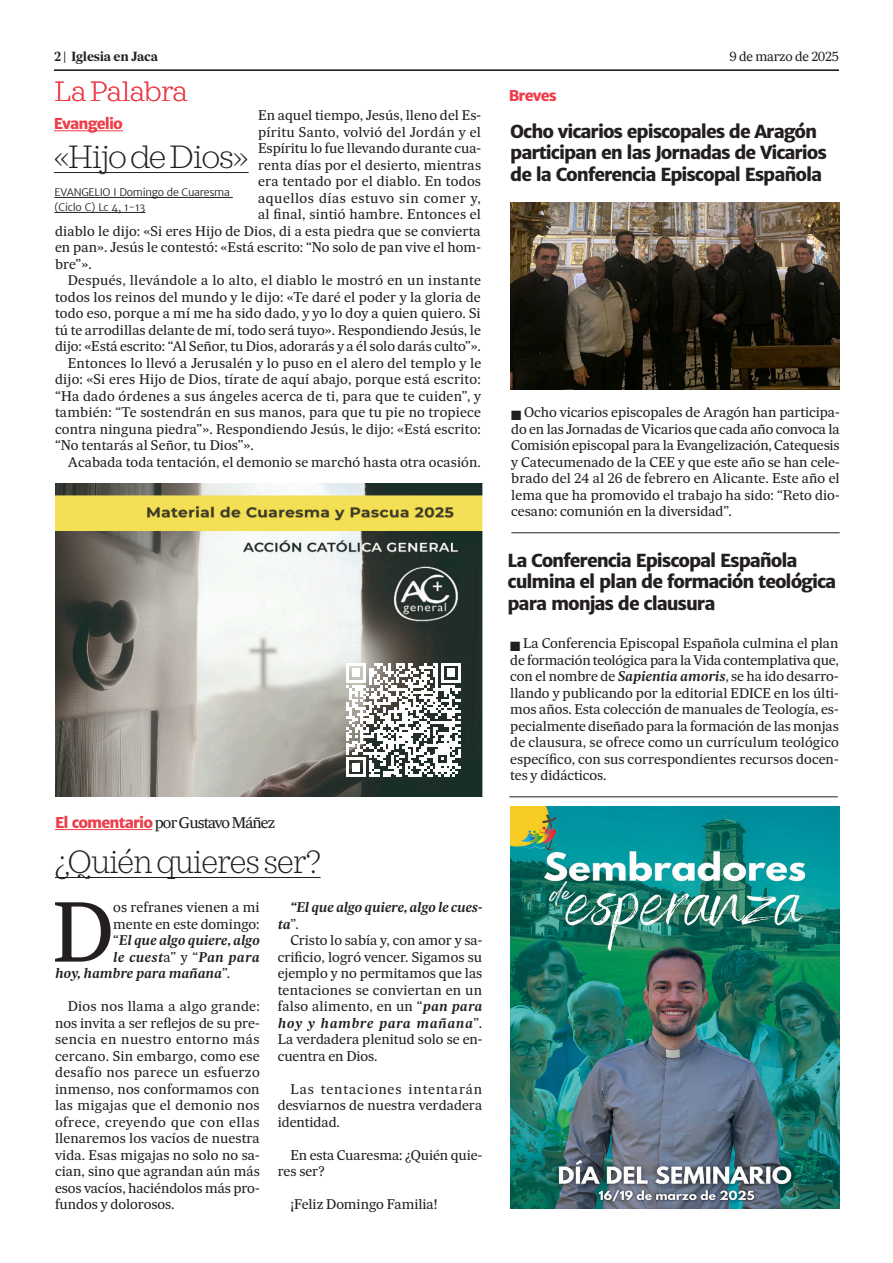
<style>
.page{position:relative;width:893px;height:1263px;background:#fff}
.page>*{position:absolute;margin:0;border:0;box-sizing:border-box;transform-origin:0 0}
.parrafo_con_letra_capitular{font:81.75px "Sueca Tx";color:#231f20}
.t1{font:200 33px "Sagona";letter-spacing:-.03em;color:#231f20;scale:.95 1}
.t2{font:200 33px "Sagona";letter-spacing:-.03em;color:#231f20}
.t3{font:200 28.5px "Sagona";letter-spacing:-.025em;color:#ee3d49}
.t4{font:800 18px/21.6px "Merriweather Sans";letter-spacing:-.06em;color:#231f20}
.t5{font:15px "Sueca Tx";letter-spacing:-.06em;color:#231f20}
.t6{font:800 15px "Merriweather Sans";letter-spacing:-.06em;color:#ee3d49}
.parrafo_comun{font:13.5px/16.5px "Sueca Tx";letter-spacing:.005em;color:#231f20;text-align:justify}
.parrafo_con_letra_capitular-2{font:italic 600 13.5px "Sueca Tx";letter-spacing:-.005em;color:#231f20}
.parrafo_con_letra_capitular-3{font:13.5px "Sueca Tx";letter-spacing:-.005em;color:#231f20}
.parrafo_comun-2{font:italic 600 13.5px/16.5px "Sueca Tx";letter-spacing:-.015em;color:#231f20}
.parrafo_comun-3{font:13.5px "Sueca Tx";letter-spacing:.035em;color:#231f20}
.parrafo_con_letra_capitular-4{font:italic 600 13.5px "Sueca Tx";letter-spacing:.025em;color:#231f20}
.t7{font:700 12.75px "Sueca Tx";letter-spacing:-.02em;color:#231f20}
.t8{font:12.75px "Sueca Tx";letter-spacing:-.02em;color:#231f20}
.t9{font:300 10.5px "Merriweather Sans";letter-spacing:-.025em;color:#231f20}
.s1{font-family:"Merriweather Sans";font-weight:800;color:#ee3d49}
.s2{font-style:inherit}
.s3{font-weight:400;font-style:normal}
.s4{font-weight:600;font-style:italic}
</style>
<div class="page">
<hr style="left:54px;top:70px;width:785px;height:1px;background:#231f20">
<hr style="left:54px;top:172px;width:195px;height:1px;background:#231f20">
<hr style="left:54px;top:197px;width:179px;height:1px;background:#231f20">
<hr style="left:54px;top:212px;width:91px;height:1px;background:#231f20">
<hr style="left:54px;top:131px;width:69px;height:1px;background:#ee3d49">
<hr style="left:55px;top:829px;width:97px;height:1px;background:#ee3d49">
<hr style="left:55px;top:877px;width:266px;height:1px;background:#231f20">
<img style="left:55px;top:483px;width:427px;height:313px">
<img style="left:510px;top:202px;width:330px;height:188px">
<hr style="left:511px;top:532px;width:329px;height:1px;background:#231f20">
<hr style="left:509px;top:796px;width:329px;height:1px;background:#231f20">
<svg style="left:346px;top:663px;width:114px;height:114px"></svg>
<img style="left:510px;top:806px;width:330px;height:403px">
<p class="t7" style="left:54px;top:49px;width:105px">2 | Iglesia en Jaca</p>
<p class="t8" style="left:729px;top:49px;width:111px">9 de marzo de 2025</p>
<p class="t3" style="left:55px;top:75px;width:135px">La Palabra</p>
<p class="parrafo_comun" style="left:258px;top:107px;width:224px">En aquel tiempo, Jesús, lleno del Es-</p>
<p class="parrafo_comun" style="left:258px;top:123px;width:224px">píritu Santo, volvió del Jordán y el</p>
<p class="parrafo_comun" style="left:258px;top:140px;width:224px">Espíritu lo fue llevando durante cua-</p>
<p class="parrafo_comun" style="left:258px;top:156px;width:225px">renta días por el desierto, mientras</p>
<p class="parrafo_comun" style="left:258px;top:173px;width:225px">era tentado por el diablo. En todos</p>
<p class="parrafo_comun-3" style="left:258px;top:189px;width:224px">aquellos días estuvo sin comer y,</p>
<p class="parrafo_comun" style="left:258px;top:206px;width:224px">al final, sintió hambre. Entonces el</p>
<p class="parrafo_comun" style="left:55px;top:222px;width:427px">diablo le dijo: «Si eres Hijo de Dios, di a esta piedra que se convierta</p>
<p class="parrafo_comun" style="left:55px;top:239px;width:427px">en pan». Jesús le contestó: «Está escrito: “No solo de pan vive el hom-</p>
<p class="parrafo_comun" style="left:55px;top:255px;width:38px">bre”».</p>
<p class="parrafo_comun" style="left:55px;top:272px;width:427px;text-indent:13px">Después, llevándole a lo alto, el diablo le mostró en un instante todos los reinos del mundo y le dijo: «Te daré el poder y la gloria de todo eso, porque a mí me ha sido dado, y yo lo doy a quien quiero. Si tú te arrodillas delante de mí, todo será tuyo». Respondiendo Jesús, le dijo: «Está escrito: “Al Señor, tu Dios, adorarás y a él solo darás culto”».</p>
<p class="parrafo_comun" style="left:55px;top:354px;width:428px;text-indent:13px">Entonces lo llevó a Jerusalén y lo puso en el alero del templo y le dijo: «Si eres Hijo de Dios, tírate de aquí abajo, porque está escrito: “Ha dado órdenes a sus ángeles acerca de ti, para que te cuiden”, y también: “Te sostendrán en sus manos, para que tu pie no tropiece contra ninguna piedra”». Respondiendo Jesús, le dijo: «Está escrito: “No tentarás al Señor, tu Dios”».</p>
<p class="parrafo_comun" style="left:68px;top:453px;width:415px">Acabada toda tentación, el demonio se marchó hasta otra ocasión.</p>
<p class="t6" style="left:509px;top:86px;width:49px">Breves</p>
<p class="t4" style="left:510px;top:120px;width:318px">Ocho vicarios episcopales de Aragón participan en las Jornadas de Vicarios de la Conferencia Episcopal Española</p>
<p class="t6" style="left:54px;top:114px;width:71px">Evangelio</p>
<p class="t2" style="left:54px;top:137px;width:196px">«Hijo de Dios»</p>
<p class="t9" style="left:54px;top:186px;width:177px">EVANGELIO I Domingo de Cuaresma</p>
<p class="t9" style="left:54px;top:201px;width:92px">(Ciclo C) Lc 4, 1-13</p>
<p class="parrafo_comun" style="left:511px;top:404px;width:330px">■ Ocho vicarios episcopales de Aragón han participa&shy;do en las Jornadas de Vicarios que cada año convoca la Comisión episcopal para la Evangelización, Catequesis y Catecumenado de la CEE y que este año se han cele&shy;brado del 24 al 26 de febrero en Alicante. Este año el lema que ha promovido el trabajo ha sido: “Reto dio&shy;cesano: comunión en la diversidad”.</p>
<p class="t5" style="left:55px;top:813px;width:222px"><span class="s1">El comentario</span> por Gustavo Máñez</p>
<p class="t1" style="left:55px;top:842px;width:281px">¿Quién quieres ser?</p>
<p class="parrafo_con_letra_capitular" style="left:52px;top:882px;width:63px">D</p>
<p class="parrafo_con_letra_capitular-3" style="left:113px;top:899px;width:148px"><span class="s2">os</span> refranes vienen a mi</p>
<p class="parrafo_comun-2" style="left:278px;top:899px;width:206px;text-indent:13px">“El que algo quiere, algo le cues&shy;ta<span class="s3">”.</span></p>
<p class="parrafo_comun" style="left:278px;top:932px;width:206px;text-indent:13px">Cristo lo sabía y, con amor y sa&shy;crificio, logró vencer. Sigamos su ejemplo y no permitamos que las tentaciones se conviertan en un falso alimento, en un “<span class="s4">pan para hoy y hambre para mañana</span>”.<br>La verdadera plenitud solo se en&shy;cuentra en Dios.</p>
<p class="parrafo_comun" style="left:278px;top:1080px;width:206px;text-indent:13px">Las tentaciones intentarán desviarnos de nuestra verdadera identidad.</p>
<p class="parrafo_comun" style="left:278px;top:1146px;width:206px;text-indent:13px">En esta Cuaresma: ¿Quién quie&shy;res ser?</p>
<p class="parrafo_comun" style="left:290px;top:1196px;width:149px">¡Feliz Domingo Familia!</p>
<p class="parrafo_con_letra_capitular-3" style="left:113px;top:915px;width:148px">mente en este domingo:</p>
<p class="parrafo_con_letra_capitular-2" style="left:113px;top:932px;width:148px"><span class="s3">“</span>El que algo quiere, algo</p>
<p class="parrafo_con_letra_capitular-4" style="left:113px;top:948px;width:148px">le cuest<span class="s3">a” y “</span>Pan para</p>
<p class="parrafo_con_letra_capitular-2" style="left:55px;top:965px;width:177px">hoy, hambre para mañana<span class="s3">”.</span></p>
<p class="parrafo_comun" style="left:55px;top:998px;width:206px;text-indent:13px">Dios nos llama a algo grande: nos invita a ser reflejos de su pre&shy;sencia en nuestro entorno más cercano. Sin embargo, como ese desafío nos parece un esfuerzo inmenso, nos conformamos con las migajas que el demonio nos ofrece, creyendo que con ellas llenaremos los vacíos de nuestra vida. Esas migajas no solo no sa&shy;cian, sino que agrandan aún más esos vacíos, haciéndolos más pro&shy;fundos y dolorosos.</p>
<p class="t4" style="left:508px;top:549px;width:330px">La Conferencia Episcopal Española culmina el plan de formación teológica para monjas de clausura</p>
<p class="parrafo_comun" style="left:510px;top:635px;width:330px">■ La Conferencia Episcopal Española culmina el plan de formación teológica para la Vida contemplativa que, con el nombre de <span class="s4">Sapientia amoris</span>, se ha ido desarro&shy;llando y publicando por la editorial EDICE en los últi&shy;mos años. Esta colección de manuales de Teología, es&shy;pecialmente diseñado para la formación de las monjas de clausura, se ofrece como un currículum teológico específico, con sus correspondientes recursos docen&shy;tes y didácticos.</p>
</div>
